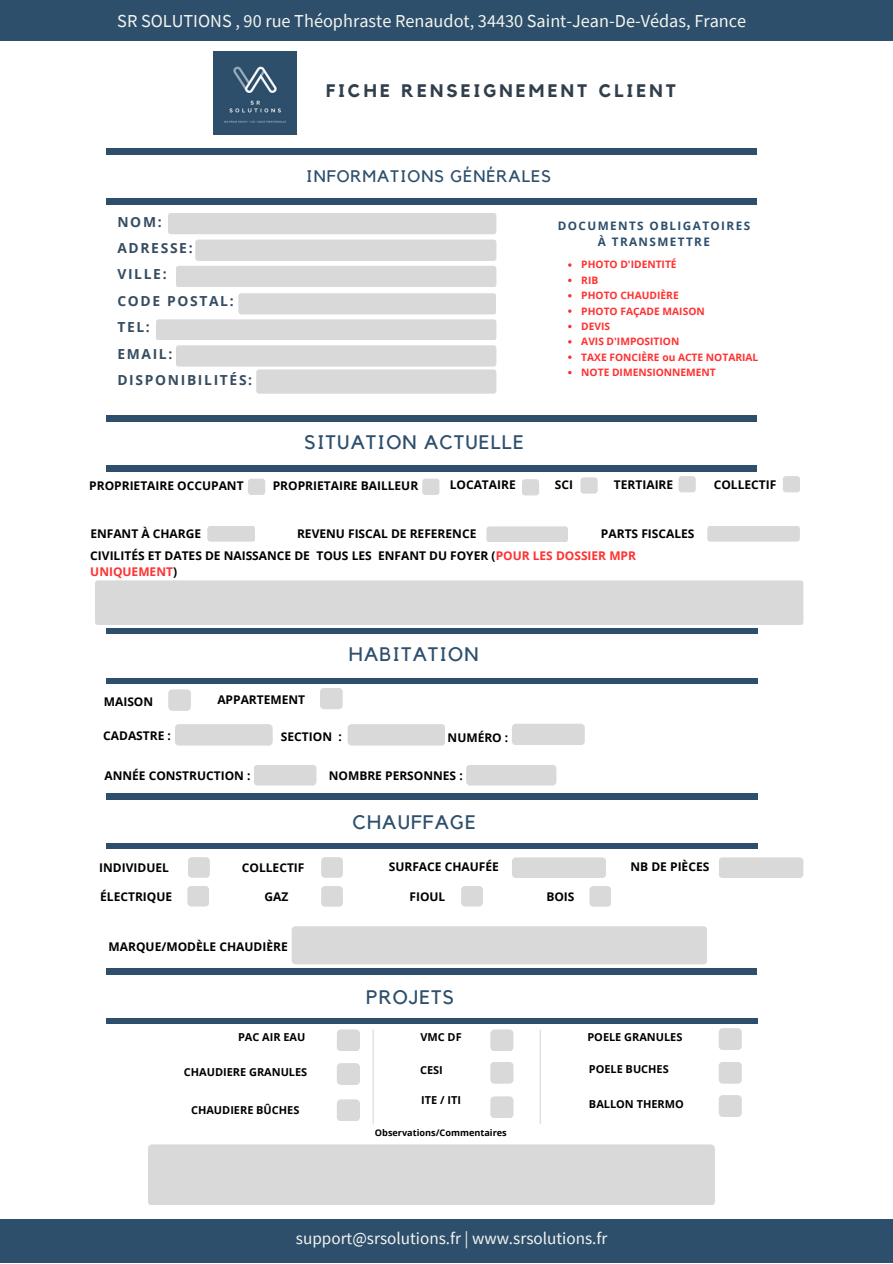
<style>
.page{position:relative;width:893px;height:1264px;background:#fff}
.page>*{position:absolute;margin:0;border:0;box-sizing:border-box;transform-origin:0 0}
.t1{font:19.5px "Kollektif";letter-spacing:.06em;color:#2d4f6c}
.t2{font:18.3px "Source Sans Pro";color:#f4f5ef}
.t3{font:700 18.15px "Kollektif";letter-spacing:.18em;color:#313f4c}
.t4{font:17.1px "Source Sans Pro";color:#f4f5ef}
.t5{font:16.65px "Kollektif";letter-spacing:.06em;color:#2d4f6c}
.t6{font:700 13.8px/26.4px "Open Sans";letter-spacing:.12em;color:#364d62}
.t7{font:700 12px/22px "Open Sans";color:#000}
.t8{font:700 12px "Open Sans";color:#ff3131}
.t9{font:700 11.7px/15.6px "Open Sans";letter-spacing:.12em;color:#2d4f6c;text-align:center}
.t10{font:700 10.95px "Open Sans";color:#000}
.t11{font:700 10.2px/15.3px "Open Sans";color:#ff3131}
.t12{font:700 9.15px "Open Sans";color:#000}
.s1{color:#ff3131}
.s2{color:#000}
</style>
<div class="page">
<div style="left:0;top:0;width:892px;height:40px;background:#2d4f6c"></div>
<div style="left:107px;top:149px;width:649px;height:5px;background:#2d4f6c"></div>
<div style="left:107px;top:198px;width:649px;height:6px;background:#2d4f6c"></div>
<div style="left:107px;top:416px;width:649px;height:5px;background:#2d4f6c"></div>
<div style="left:107px;top:465px;width:649px;height:6px;background:#2d4f6c"></div>
<div style="left:0;top:1219px;width:892px;height:43px;background:#2d4f6c"></div>
<img style="left:213px;top:51px;width:83px;height:83px">
<div style="left:168px;top:213px;width:328px;height:21px;background:#d9d9d9;border-radius:3px"></div>
<div style="left:195px;top:239px;width:301px;height:22px;background:#d9d9d9;border-radius:3px"></div>
<div style="left:176px;top:266px;width:320px;height:21px;background:#d9d9d9;border-radius:3px"></div>
<div style="left:238px;top:293px;width:258px;height:21px;background:#d9d9d9;border-radius:3px"></div>
<div style="left:156px;top:319px;width:340px;height:21px;background:#d9d9d9;border-radius:3px"></div>
<div style="left:176px;top:345px;width:320px;height:21px;background:#d9d9d9;border-radius:3px"></div>
<div style="left:256px;top:369px;width:240px;height:24px;background:#d9d9d9;border-radius:3px"></div>
<div style="left:486px;top:526px;width:82px;height:16px;background:#d9d9d9;border-radius:3px"></div>
<div style="left:207px;top:526px;width:48px;height:15px;background:#d9d9d9;border-radius:3px"></div>
<div style="left:707px;top:526px;width:92px;height:15px;background:#d9d9d9;border-radius:3px"></div>
<div style="left:95px;top:580px;width:708px;height:45px;background:#d9d9d9;border-radius:3px"></div>
<div style="left:248px;top:478px;width:17px;height:17px;background:#d9d9d9;border-radius:3px"></div>
<div style="left:522px;top:479px;width:17px;height:16px;background:#d9d9d9;border-radius:3px"></div>
<div style="left:580px;top:477px;width:17px;height:16px;background:#d9d9d9;border-radius:3px"></div>
<div style="left:678px;top:476px;width:17px;height:16px;background:#d9d9d9;border-radius:3px"></div>
<div style="left:782px;top:476px;width:18px;height:16px;background:#d9d9d9;border-radius:3px"></div>
<div style="left:422px;top:478px;width:17px;height:17px;background:#d9d9d9;border-radius:3px"></div>
<div style="left:107px;top:793px;width:650px;height:6px;background:#2d4f6c"></div>
<div style="left:107px;top:843px;width:650px;height:6px;background:#2d4f6c"></div>
<div style="left:107px;top:628px;width:650px;height:6px;background:#2d4f6c"></div>
<div style="left:107px;top:678px;width:650px;height:6px;background:#2d4f6c"></div>
<div style="left:107px;top:968px;width:649px;height:6px;background:#2d4f6c"></div>
<div style="left:107px;top:1018px;width:650px;height:5px;background:#2d4f6c"></div>
<div style="left:253px;top:764px;width:63px;height:21px;background:#d9d9d9;border-radius:4px"></div>
<div style="left:466px;top:764px;width:90px;height:21px;background:#d9d9d9;border-radius:4px"></div>
<div style="left:168px;top:689px;width:23px;height:21px;background:#d9d9d9;border-radius:4px"></div>
<div style="left:320px;top:687px;width:22px;height:22px;background:#d9d9d9;border-radius:4px"></div>
<div style="left:347px;top:724px;width:98px;height:21px;background:#d9d9d9;border-radius:4px"></div>
<div style="left:512px;top:723px;width:72px;height:22px;background:#d9d9d9;border-radius:4px"></div>
<div style="left:175px;top:724px;width:97px;height:21px;background:#d9d9d9;border-radius:4px"></div>
<div style="left:187px;top:885px;width:22px;height:21px;background:#d9d9d9;border-radius:4px"></div>
<div style="left:321px;top:886px;width:22px;height:20px;background:#d9d9d9;border-radius:4px"></div>
<div style="left:461px;top:885px;width:22px;height:21px;background:#d9d9d9;border-radius:4px"></div>
<div style="left:589px;top:886px;width:22px;height:20px;background:#d9d9d9;border-radius:4px"></div>
<div style="left:291px;top:926px;width:416px;height:38px;background:#d9d9d9;border-radius:4px"></div>
<div style="left:188px;top:857px;width:22px;height:20px;background:#d9d9d9;border-radius:4px"></div>
<div style="left:321px;top:857px;width:22px;height:20px;background:#d9d9d9;border-radius:4px"></div>
<div style="left:512px;top:857px;width:94px;height:21px;background:#d9d9d9;border-radius:4px"></div>
<div style="left:718px;top:857px;width:85px;height:21px;background:#d9d9d9;border-radius:4px"></div>
<div style="left:148px;top:1144px;width:567px;height:61px;background:#d9d9d9;border-radius:4px"></div>
<div style="left:337px;top:1063px;width:23px;height:21px;background:#d9d9d9;border-radius:4px"></div>
<div style="left:337px;top:1029px;width:23px;height:22px;background:#d9d9d9;border-radius:4px"></div>
<div style="left:490px;top:1029px;width:23px;height:22px;background:#d9d9d9;border-radius:4px"></div>
<div style="left:490px;top:1061px;width:23px;height:22px;background:#d9d9d9;border-radius:4px"></div>
<div style="left:337px;top:1099px;width:23px;height:22px;background:#d9d9d9;border-radius:4px"></div>
<hr style="left:372px;top:1029px;width:2px;height:95px;background:#d9d9d9">
<hr style="left:539px;top:1029px;width:1px;height:95px;background:#d9d9d9">
<div style="left:490px;top:1096px;width:23px;height:22px;background:#d9d9d9;border-radius:4px"></div>
<div style="left:718px;top:1028px;width:23px;height:22px;background:#d9d9d9;border-radius:4px"></div>
<div style="left:718px;top:1061px;width:23px;height:22px;background:#d9d9d9;border-radius:4px"></div>
<div style="left:718px;top:1095px;width:23px;height:21px;background:#d9d9d9;border-radius:4px"></div>
<svg style="left:568px;top:263px;width:3px;height:4px"></svg>
<svg style="left:568px;top:309px;width:3px;height:4px"></svg>
<svg style="left:568px;top:355px;width:3px;height:4px"></svg>
<h2 class="t2" style="left:117px;top:9px;width:630px">SR SOLUTIONS , 90 rue Théophraste Renaudot, 34430 Saint-Jean-De-Védas, France</h2>
<h3 class="t3" style="left:326px;top:83px;width:351px">FICHE RENSEIGNEMENT CLIENT</h3>
<p class="t6" style="left:117px;top:208px;width:136px">NOM:<br>ADRESSE:<br>VILLE:<br>CODE POSTAL:<br>TEL:<br>EMAIL:<br>DISPONIBILITÉS:</p>
<h3 class="t5" style="left:306px;top:169px;width:246px">INFORMATIONS GÉNÉRALES</h3>
<p class="t9" style="left:557px;top:218px;width:194px">DOCUMENTS OBLIGATOIRES<br>À TRANSMETTRE</p>
<p class="t11" style="left:581px;top:257px;width:179px">PHOTO D'IDENTITÉ<br>RIB<br>PHOTO CHAUDIÈRE<br>PHOTO FAÇADE MAISON<br>DEVIS<br>AVIS D'IMPOSITION<br>TAXE FONCIÈRE ou ACTE NOTARIAL<br>NOTE DIMENSIONNEMENT</p>
<h1 class="t1" style="left:304px;top:433px;width:221px">SITUATION ACTUELLE</h1>
<p class="t7" style="left:89px;top:474px;width:156px">PROPRIETAIRE OCCUPANT</p>
<p class="t7" style="left:449px;top:474px;width:67px">LOCATAIRE</p>
<p class="t7" style="left:555px;top:473px;width:20px">SCI</p>
<p class="t7" style="left:713px;top:473px;width:64px">COLLECTIF</p>
<p class="t7" style="left:90px;top:523px;width:112px">ENFANT À CHARGE</p>
<p class="t7" style="left:297px;top:523px;width:181px">REVENU FISCAL DE REFERENCE</p>
<p class="t7" style="left:273px;top:474px;width:147px">PROPRIETAIRE BAILLEUR</p>
<p class="t7" style="left:614px;top:474px;width:61px">TERTIAIRE</p>
<p class="t7" style="left:90px;top:522px;width:605px;text-indent:510px">PARTS FISCALES<br>CIVILITÉS ET DATES DE NAISSANCE DE TOUS LES ENFANT DU FOYER (<span class="s1">POUR LES DOSSIER MPR</span></p>
<p class="t8" style="left:90px;top:563px;width:88px">UNIQUEMENT<span class="s2">)</span></p>
<p class="t7" style="left:104px;top:690px;width:51px">MAISON</p>
<p class="t7" style="left:217px;top:688px;width:89px">APPARTEMENT</p>
<h1 class="t1" style="left:349px;top:645px;width:131px">HABITATION</h1>
<p class="t7" style="left:103px;top:724px;width:69px">CADASTRE :</p>
<p class="t7" style="left:281px;top:725px;width:62px">SECTION :</p>
<p class="t7" style="left:447px;top:726px;width:62px">NUMÉRO :</p>
<p class="t7" style="left:104px;top:764px;width:148px">ANNÉE CONSTRUCTION :</p>
<p class="t7" style="left:329px;top:764px;width:135px">NOMBRE PERSONNES :</p>
<h1 class="t1" style="left:352px;top:812px;width:125px">CHAUFFAGE</h1>
<p class="t7" style="left:99px;top:856px;width:71px">INDIVIDUEL</p>
<p class="t7" style="left:242px;top:856px;width:64px">COLLECTIF</p>
<p class="t7" style="left:389px;top:855px;width:111px">SURFACE CHAUFÉE</p>
<p class="t7" style="left:264px;top:885px;width:25px">GAZ</p>
<p class="t7" style="left:100px;top:885px;width:73px">ÉLECTRIQUE</p>
<p class="t7" style="left:409px;top:885px;width:37px">FIOUL</p>
<p class="t7" style="left:546px;top:885px;width:30px">BOIS</p>
<p class="t7" style="left:109px;top:934px;width:181px">MARQUE/MODÈLE CHAUDIÈRE</p>
<h1 class="t1" style="left:366px;top:987px;width:89px">PROJETS</h1>
<p class="t7" style="left:630px;top:855px;width:80px">NB DE PIÈCES</p>
<p class="t10" style="left:238px;top:1029px;width:69px">PAC AIR EAU</p>
<p class="t10" style="left:184px;top:1064px;width:125px">CHAUDIERE GRANULES</p>
<p class="t10" style="left:191px;top:1102px;width:110px">CHAUDIERE BÛCHES</p>
<p class="t10" style="left:420px;top:1029px;width:43px">VMC DF</p>
<p class="t10" style="left:587px;top:1029px;width:96px">POELE GRANULES</p>
<p class="t10" style="left:420px;top:1062px;width:24px">CESI</p>
<p class="t10" style="left:588px;top:1061px;width:81px">POELE BUCHES</p>
<p class="t10" style="left:421px;top:1092px;width:41px">ITE / ITI</p>
<p class="t10" style="left:589px;top:1095px;width:96px">BALLON THERMO</p>
<p class="t12" style="left:375px;top:1126px;width:133px">Observations/Commentaires</p>
<h3 class="t4" style="left:296px;top:1226px;width:313px">support@srsolutions.fr | www.srsolutions.fr</h3>
</div>
